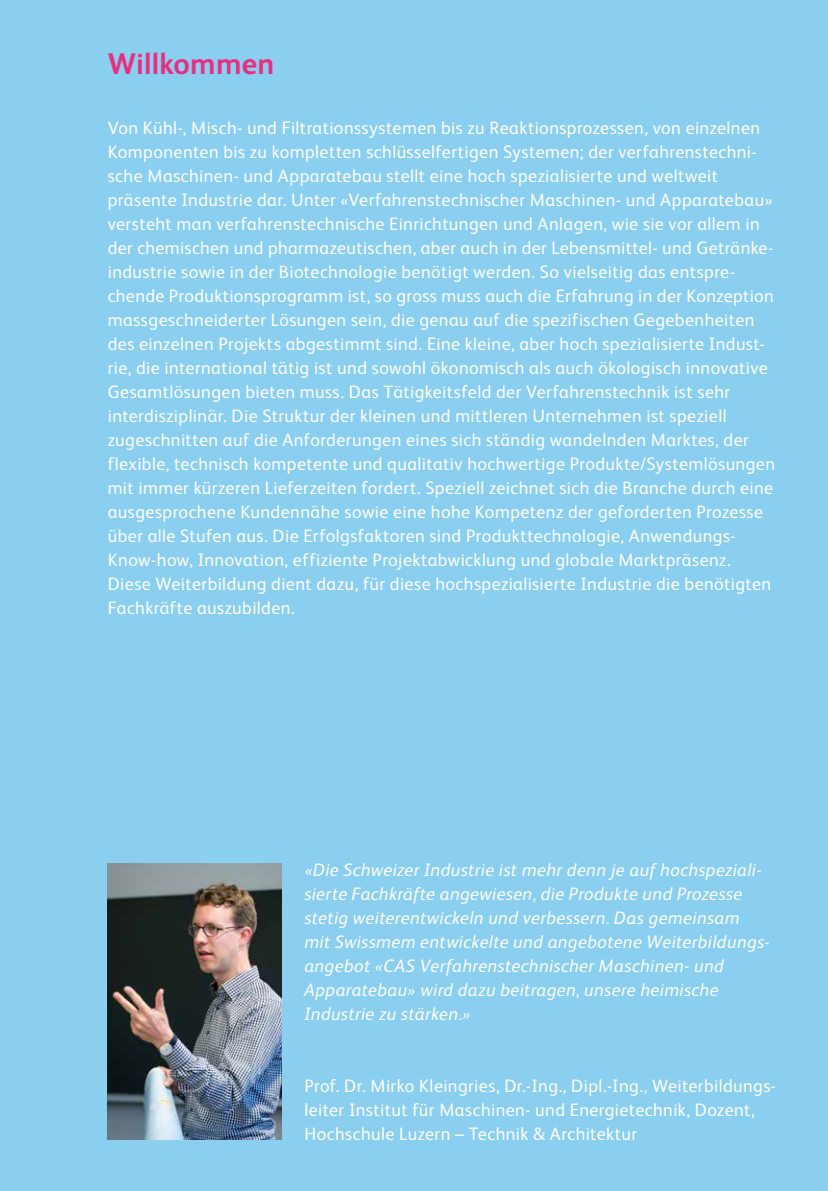
<style>
.page{position:relative;width:828px;height:1191px;background:#8acef0}
.page>*{position:absolute;margin:0;border:0;box-sizing:border-box;transform-origin:0 0}
.t1{font:700 30px "FS Albert";letter-spacing:.005em;color:#ea2e7f}
.t2{font:18px/24px "FS Albert";letter-spacing:.025em;color:#fff}
.t3{font:italic 18px/24px "FS Albert";letter-spacing:.02em;color:#fff}
</style>
<div class="page">
<img style="left:108px;top:863px;width:173px;height:277px">
<h1 class="t1" style="left:108px;top:43px;width:168px">Willkommen</h1>
<p class="t2" style="left:108px;top:114px;width:669px">Von Kühl-, Misch- und Filtrationssystemen bis zu Reaktionsprozessen, von einzelnen Komponenten bis zu kompletten schlüsselfertigen Systemen; der verfahrenstechni&shy;sche Maschinen- und Apparatebau stellt eine hoch spezialisierte und weltweit präsente Industrie dar. Unter «Verfahrenstechnischer Maschinen- und Apparatebau» versteht man verfahrenstechnische Einrichtungen und Anlagen, wie sie vor allem in der chemischen und pharmazeutischen, aber auch in der Lebensmittel- und Getränke&shy;industrie sowie in der Biotechnologie benötigt werden. So vielseitig das entspre&shy;chende Produktionsprogramm ist, so gross muss auch die Erfahrung in der Konzeption massgeschneiderter Lösungen sein, die genau auf die spezifischen Gegebenheiten des einzelnen Projekts abgestimmt sind. Eine kleine, aber hoch spezialisierte Indust&shy;rie, die international tätig ist und sowohl ökonomisch als auch ökologisch innovative Gesamtlösungen bieten muss. Das Tätigkeitsfeld der Verfahrenstechnik ist sehr interdisziplinär. Die Struktur der kleinen und mittleren Unternehmen ist speziell zugeschnitten auf die Anforderungen eines sich ständig wandelnden Marktes, der flexible, technisch kompetente und qualitativ hochwertige Produkte/Systemlösungen mit immer kürzeren Lieferzeiten fordert. Speziell zeichnet sich die Branche durch eine ausgesprochene Kundennähe sowie eine hohe Kompetenz der geforderten Prozesse über alle Stufen aus. Die Erfolgsfaktoren sind Produkttechnologie, Anwendungs-Know-how, Innovation, effiziente Projektabwicklung und globale Marktpräsenz.<br>Diese Weiterbildung dient dazu, für diese hochspezialisierte Industrie die benötigten Fachkräfte auszubilden.</p>
<p class="t3" style="left:304px;top:856px;width:466px">«Die Schweizer Industrie ist mehr denn je auf hochspeziali&shy;sierte Fachkräfte angewiesen, die Produkte und Prozesse stetig weiterentwickeln und verbessern. Das gemeinsam mit Swissmem entwickelte und angebotene Weiterbildungs&shy;angebot «CAS Verfahrenstechnischer Maschinen- und Apparatebau» wird dazu beitragen, unsere heimische Industrie zu stärken.»</p>
<p class="t2" style="left:304px;top:1072px;width:473px">Prof. Dr. Mirko Kleingries, Dr.-Ing., Dipl.-Ing., Weiterbildungs&shy;leiter Institut für Maschinen- und Energietechnik, Dozent,<br>Hochschule Luzern – Technik &amp; Architektur</p>
</div>
